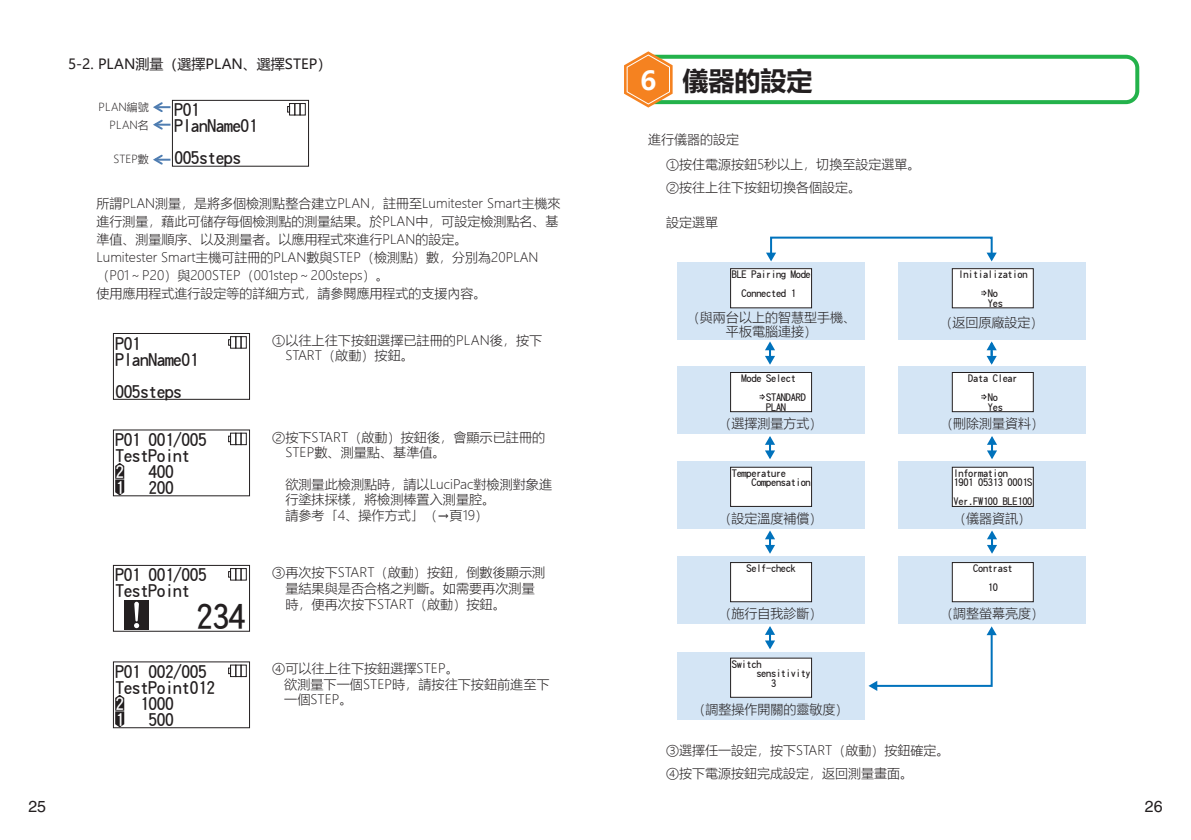
<style>
.page{position:relative;width:1191px;height:840px;background:#fff}
.page>*{position:absolute;margin:0;border:0;box-sizing:border-box;transform-origin:0 0}
.t1{font:34px "DF Hei W7";color:#231f20}
.t2{font:700 26px "Microsoft Ya Hei";color:#231f20}
.t3{font:17.4px/16px "DF Hei W7";letter-spacing:-.025em;color:#231f20}
.t4{font:17.4px "DF Hei W7";color:#fff}
.t5{font:16px "Helvetica";color:#231f20}
.t6{font:14px "Microsoft Ya Hei";color:#231f20}
.t7{font:300 13px/15.6px "Microsoft Ya Hei";color:#231f20}
.t8{font:300 11px/17.4px "Microsoft Ya Hei";color:#231f20;text-align:right}
.t9{font:10.4px/19px "DF Hei W7";letter-spacing:-.025em;color:#231f20;text-align:center}
.s1{color:#fff}
</style>
<div class="page">
<svg style="left:624px;top:51px;width:516px;height:56px"></svg>
<div style="left:677px;top:263px;width:187px;height:77px;background:#d4e5f5"></div>
<div style="left:898px;top:263px;width:187px;height:77px;background:#d4e5f5"></div>
<div style="left:677px;top:366px;width:187px;height:67px;background:#d4e5f5"></div>
<div style="left:770px;top:236px;width:222px;height:19px;border:2px solid #0072bc"></div>
<svg style="left:986px;top:252px;width:10px;height:9px"></svg>
<svg style="left:766px;top:252px;width:10px;height:9px"></svg>
<svg style="left:868px;top:626px;width:128px;height:64px"></svg>
<svg style="left:765px;top:341px;width:10px;height:23px"></svg>
<svg style="left:765px;top:436px;width:10px;height:23px"></svg>
<svg style="left:986px;top:341px;width:10px;height:23px"></svg>
<svg style="left:987px;top:436px;width:10px;height:23px"></svg>
<svg style="left:765px;top:530px;width:10px;height:23px"></svg>
<svg style="left:987px;top:530px;width:10px;height:23px"></svg>
<div style="left:730px;top:268px;width:81px;height:40px;background:#fff"></div>
<div style="left:730px;top:268px;width:82px;height:40px;border:1px solid #231f20"></div>
<div style="left:952px;top:268px;width:81px;height:39px;background:#fff"></div>
<div style="left:951px;top:268px;width:82px;height:40px;border:1px solid #231f20"></div>
<svg style="left:981px;top:290px;width:5px;height:5px"></svg>
<div style="left:677px;top:460px;width:187px;height:68px;background:#d4e5f5"></div>
<div style="left:677px;top:556px;width:187px;height:67px;background:#d4e5f5"></div>
<div style="left:898px;top:556px;width:187px;height:67px;background:#d4e5f5"></div>
<div style="left:952px;top:562px;width:81px;height:39px;background:#fff"></div>
<div style="left:951px;top:561px;width:82px;height:41px;border:1px solid #231f20"></div>
<svg style="left:765px;top:626px;width:10px;height:23px"></svg>
<div style="left:677px;top:651px;width:187px;height:68px;background:#d4e5f5"></div>
<div style="left:730px;top:657px;width:81px;height:40px;background:#fff"></div>
<div style="left:730px;top:657px;width:82px;height:40px;border:1px solid #231f20"></div>
<div style="left:898px;top:460px;width:187px;height:68px;background:#d4e5f5"></div>
<div style="left:952px;top:467px;width:81px;height:39px;background:#fff"></div>
<div style="left:951px;top:466px;width:82px;height:40px;border:1px solid #231f20"></div>
<div style="left:898px;top:366px;width:187px;height:67px;background:#d4e5f5"></div>
<div style="left:952px;top:372px;width:81px;height:39px;background:#fff"></div>
<div style="left:951px;top:372px;width:82px;height:40px;border:1px solid #231f20"></div>
<svg style="left:981px;top:394px;width:5px;height:5px"></svg>
<div style="left:730px;top:562px;width:81px;height:39px;background:#fff"></div>
<div style="left:730px;top:561px;width:82px;height:41px;border:1px solid #231f20"></div>
<div style="left:730px;top:467px;width:81px;height:39px;background:#fff"></div>
<div style="left:730px;top:466px;width:82px;height:40px;border:1px solid #231f20"></div>
<div style="left:730px;top:372px;width:81px;height:39px;background:#fff"></div>
<div style="left:730px;top:372px;width:82px;height:40px;border:1px solid #231f20"></div>
<svg style="left:759px;top:394px;width:6px;height:5px"></svg>
<div style="left:113px;top:333px;width:137px;height:66px;border:1px solid #231f20"></div>
<div style="left:230px;top:336px;width:6px;height:12px;border:1px solid #231f20"></div>
<div style="left:235px;top:336px;width:6px;height:12px;border:1px solid #231f20"></div>
<div style="left:240px;top:336px;width:7px;height:12px;border:1px solid #231f20"></div>
<svg style="left:228px;top:339px;width:3px;height:6px"></svg>
<div style="left:113px;top:661px;width:137px;height:66px;border:1px solid #231f20"></div>
<div style="left:235px;top:664px;width:6px;height:12px;border:1px solid #231f20"></div>
<div style="left:240px;top:664px;width:7px;height:12px;border:1px solid #231f20"></div>
<svg style="left:228px;top:667px;width:3px;height:6px"></svg>
<svg style="left:115px;top:694px;width:9px;height:33px"></svg>
<div style="left:113px;top:564px;width:137px;height:67px;border:1px solid #231f20"></div>
<div style="left:230px;top:567px;width:6px;height:13px;border:1px solid #231f20"></div>
<div style="left:235px;top:567px;width:6px;height:13px;border:1px solid #231f20"></div>
<div style="left:240px;top:567px;width:7px;height:13px;border:1px solid #231f20"></div>
<svg style="left:228px;top:570px;width:3px;height:7px"></svg>
<div style="left:124px;top:599px;width:25px;height:30px;background:#231f20"></div>
<svg style="left:134px;top:601px;width:5px;height:26px"></svg>
<div style="left:113px;top:429px;width:137px;height:67px;border:1px solid #231f20"></div>
<div style="left:230px;top:432px;width:6px;height:13px;border:1px solid #231f20"></div>
<div style="left:235px;top:432px;width:6px;height:13px;border:1px solid #231f20"></div>
<div style="left:240px;top:432px;width:7px;height:13px;border:1px solid #231f20"></div>
<svg style="left:228px;top:435px;width:3px;height:7px"></svg>
<svg style="left:115px;top:462px;width:9px;height:33px"></svg>
<svg style="left:153px;top:102px;width:17px;height:28px"></svg>
<svg style="left:153px;top:154px;width:17px;height:11px"></svg>
<div style="left:172px;top:100px;width:137px;height:67px;border:1px solid #231f20"></div>
<div style="left:289px;top:103px;width:6px;height:12px;border:1px solid #231f20"></div>
<div style="left:294px;top:103px;width:6px;height:12px;border:1px solid #231f20"></div>
<div style="left:299px;top:103px;width:7px;height:12px;border:1px solid #231f20"></div>
<svg style="left:287px;top:106px;width:3px;height:6px"></svg>
<p class="t6" style="left:68px;top:55px;width:265px">5-2. PLAN測量（選擇PLAN、選擇STEP）</p>
<p class="t8" style="left:99px;top:98px;width:52px">PLAN編號<br>PLAN名</p>
<p class="t8" style="left:114px;top:150px;width:37px">STEP數</p>
<h3 class="t3" style="left:174px;top:102px;width:85px">P01<br>PlanName01</h3>
<h3 class="t3" style="left:174px;top:150px;width:68px">005steps</h3>
<p class="t7" style="left:96px;top:194px;width:465px;line-height:18px">所謂PLAN測量，是將多個檢測點整合建立PLAN，註冊至Lumitester Smart主機來進行測量，藉此可儲存每個檢測點的測量結果。於PLAN中，可設定檢測點名、基準值、測量順序、以及測量者。以應用程式來進行PLAN的設定。<br>Lumitester Smart主機可註冊的PLAN數與STEP（檢測點）數，分別為20PLAN（P01～P20）與200STEP（001step～200steps）。<br>使用應用程式進行設定等的詳細方式，請參閱應用程式的支援內容。</p>
<h3 class="t3" style="left:115px;top:335px;width:85px">P01<br>PlanName01</h3>
<h3 class="t3" style="left:115px;top:383px;width:68px">005steps</h3>
<p class="t7" style="left:285px;top:331px;width:258px;text-indent:-13px">①以往上往下按鈕選擇已註冊的PLAN後，按下<br>START（啟動）按鈕。</p>
<h3 class="t3" style="left:115px;top:431px;width:93px">P01 001/005<br>TestPoint</h3>
<h3 class="t4" style="left:115px;top:463px;width:10px">2</h3>
<h3 class="t3" style="left:148px;top:463px;width:27px">400</h3>
<h3 class="t4" style="left:115px;top:479px;width:10px">1</h3>
<h3 class="t3" style="left:148px;top:479px;width:27px">200</h3>
<h3 class="t3" style="left:115px;top:567px;width:93px">P01 001/005<br>TestPoint</h3>
<h1 class="t1" style="left:196px;top:600px;width:51px">234</h1>
<h3 class="t3" style="left:115px;top:663px;width:101px">P01 002/005<br>TestPoint012<br><span class="s1">2</span> 1000<br><span class="s1">1</span></h3>
<h3 class="t3" style="left:148px;top:711px;width:27px">500</h3>
<p class="t7" style="left:285px;top:429px;width:261px;text-indent:-13px">②按下START（啟動）按鈕後，會顯示已註冊的<br>STEP數、測量點、基準值。</p>
<p class="t7" style="left:285px;top:475px;width:268px">欲測量此檢測點時，請以LuciPac對檢測對象進行塗抹採樣，將檢測棒置入測量腔。<br>請參考「4、操作方式」（→頁19）</p>
<p class="t7" style="left:285px;top:564px;width:261px;text-indent:-13px">③再次按下START（啟動）按鈕，倒數後顯示測量結果與是否合格之判斷。如需要再次測量時，便再次按下START（啟動）按鈕。</p>
<p class="t7" style="left:284px;top:660px;width:267px;text-indent:-12px">④可以往上往下按鈕選擇STEP。<br>欲測量下一個STEP時，請按往下按鈕前進至下一個STEP。</p>
<h2 class="t2" style="left:640px;top:62px;width:174px"><span class="s1">6　</span>儀器的設定</h2>
<p class="t7" style="left:666px;top:126px;width:256px;line-height:25px;text-indent:-18px">進行儀器的設定<br>①按住電源按鈕5秒以上，切換至設定選單。</p>
<p class="t7" style="left:666px;top:179px;width:196px">②按往上往下按鈕切換各個設定。</p>
<p class="t7" style="left:666px;top:214px;width:53px">設定選單</p>
<p class="t9" style="left:732px;top:265px;width:80px">BLE Pairing Mode<br>Connected 1</p>
<p class="t9" style="left:958px;top:265px;width:71px">Initialization<br>No</p>
<p class="t9" style="left:988px;top:293px;width:17px">Yes</p>
<p class="t7" style="left:687px;top:310px;width:170px;line-height:14px;text-align:center">（與兩台以上的智慧型手機、平板電腦連接）</p>
<p class="t7" style="left:939px;top:314px;width:105px">（返回原廠設定）</p>
<p class="t9" style="left:766px;top:368px;width:41px;text-align:left;text-indent:-25px">Mode Select<br>STANDARD</p>
<p class="t9" style="left:766px;top:397px;width:21px">PLAN</p>
<p class="t9" style="left:968px;top:368px;width:51px">Data Clear<br>No</p>
<p class="t9" style="left:988px;top:397px;width:17px">Yes</p>
<p class="t7" style="left:718px;top:415px;width:105px">（選擇測量方式）</p>
<p class="t7" style="left:940px;top:415px;width:105px">（刪除測量資料）</p>
<p class="t9" style="left:751px;top:468px;width:61px;line-height:9.6px;text-align:left;text-indent:-20px">Temperature<br>Compensation</p>
<p class="t9" style="left:953px;top:468px;width:80px;line-height:9.6px;text-align:left">Information<br>1901 05313 0001S</p>
<p class="t9" style="left:953px;top:492px;width:80px">Ver.FW100 BLE100</p>
<p class="t7" style="left:718px;top:510px;width:105px">（設定溫度補償）</p>
<p class="t7" style="left:953px;top:510px;width:79px">（儀器資訊）</p>
<p class="t9" style="left:746px;top:558px;width:51px">Self-check</p>
<p class="t7" style="left:718px;top:605px;width:105px">（施行自我診斷）</p>
<p class="t9" style="left:973px;top:558px;width:41px">Contrast<br>10</p>
<p class="t7" style="left:940px;top:605px;width:105px">（調整螢幕亮度）</p>
<p class="t9" style="left:732px;top:654px;width:31px">Switch</p>
<p class="t9" style="left:756px;top:663px;width:56px">sensitivity</p>
<p class="t9" style="left:771px;top:673px;width:7px">3</p>
<p class="t7" style="left:692px;top:700px;width:157px">（調整操作開關的靈敏度）</p>
<p class="t7" style="left:666px;top:737px;width:285px;line-height:23.6px">③選擇任一設定，按下START（啟動）按鈕確定。<br>④按下電源按鈕完成設定，返回測量畫面。</p>
<p class="t5" style="left:28px;top:796px;width:19px">25</p>
<p class="t5" style="left:1144px;top:796px;width:19px">26</p>
</div>
